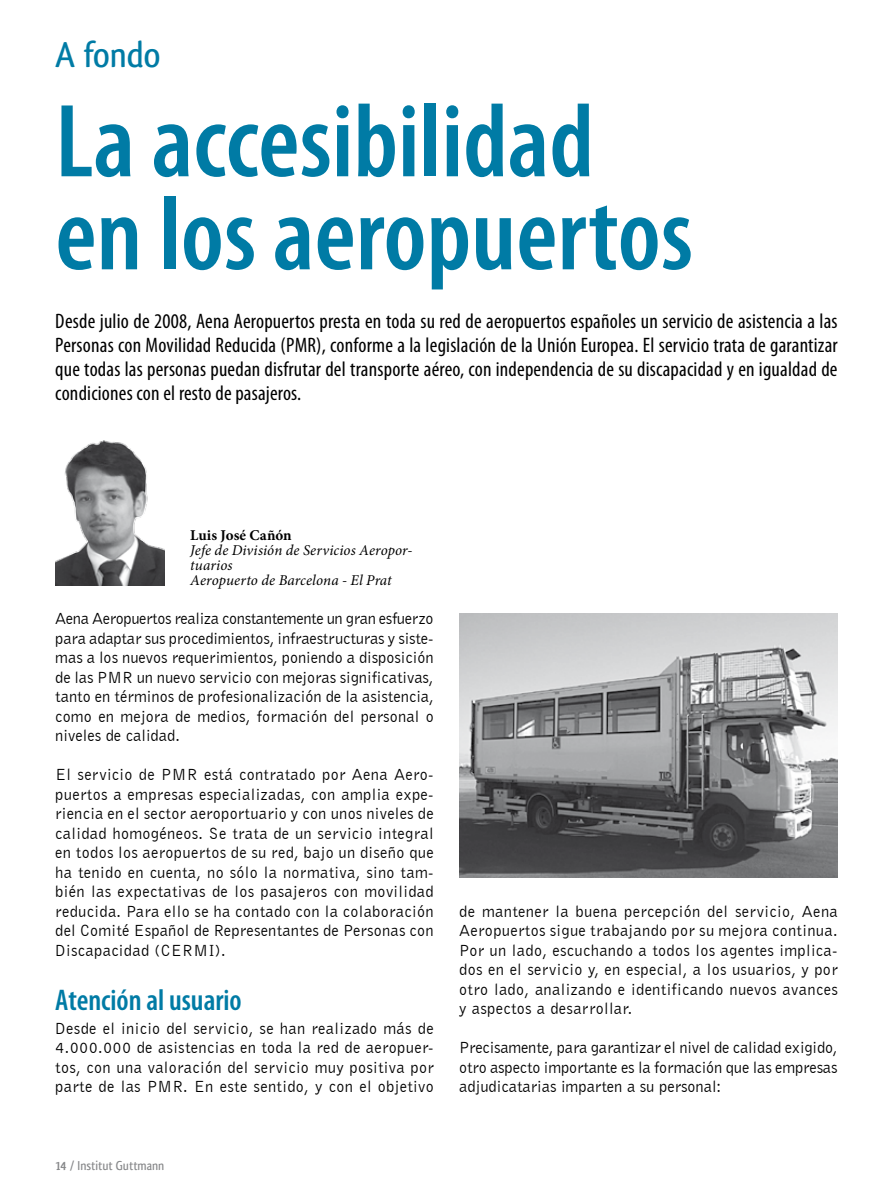
<style>
.page{position:relative;width:893px;height:1195px;background:#fff}
.page>*{position:absolute;margin:0;border:0;box-sizing:border-box;transform-origin:0 0}
.t1{font:600 condensed 105px/93px "Myriad Pro";color:#007ba5}
.t2{font:500 37.5px "Qlassik";color:#007ba5}
.t3{font:600 condensed 30px "Myriad Pro";color:#007ba5}
.t4{font:condensed 21px/24px "Myriad Pro";letter-spacing:.01em;color:#000;text-align:justify}
.t5{font:16.5px/19.5px "Bell Gothic BT";letter-spacing:.015em;color:#000;text-align:justify}
.t6{font:italic 15px/15px "Minion Pro";letter-spacing:.005em;color:#000}
.t7{font:700 15px "Minion Pro";letter-spacing:.005em;color:#000}
.t8{font:500 13.5px "Qlassik";color:#87888a}
.s1{font-weight:700}
</style>
<div class="page">
<img style="left:459px;top:613px;width:379px;height:264px">
<img style="left:55px;top:440px;width:110px;height:145px">
<h2 class="t2" style="left:55px;top:33px;width:107px">A fondo</h2>
<h1 class="t1" style="left:55px;top:97px;width:639px">La accesibilidad en los aeropuertos</h1>
<p class="t4" style="left:55px;top:309px;width:784px">Desde julio de 2008, Aena Aeropuertos presta en toda su red de aeropuertos españoles un servicio de asistencia a las Personas con Movilidad Reducida (PMR), conforme a la legislación de la Unión Europea. El servicio trata de garantizar que todas las personas puedan disfrutar del transporte aéreo, con independencia de su discapacidad y en igualdad de condiciones con el resto de pasajeros.</p>
<p class="t7" style="left:190px;top:525px;width:103px">Luis José Cañón</p>
<p class="t6" style="left:190px;top:543px;width:224px">Jefe de División de Servicios Aeropor&shy;tuarios<br>Aeropuerto de Barcelona - El Prat</p>
<p class="t5" style="left:55px;top:608px;width:380px">Aena Aeropuertos realiza constantemente un gran esfuerzo para adaptar sus procedimientos, infraestructuras y siste&shy;mas a los nuevos requerimientos, poniendo a disposición de las PMR un nuevo servicio con mejoras significativas, tanto en términos de profesionalización de la asistencia, como en mejora de medios, formación del personal o niveles de calidad.</p>
<p class="t5" style="left:55px;top:764px;width:380px">El servicio de PMR está contratado por Aena Aero&shy;puertos a empresas especializadas, con amplia expe&shy;riencia en el sector aeroportuario y con unos niveles de calidad homogéneos. Se trata de un servicio integral en todos los aeropuertos de su red, bajo un diseño que ha tenido en cuenta, no sólo la normativa, sino tam&shy;bién las expectativas de los pasajeros con movilidad reducida. Para ello se ha contado con la colaboración del Comité Español de Representantes de Personas con Discapacidad (CERMI).</p>
<h3 class="t3" style="left:55px;top:984px;width:188px">Atención al usuario</h3>
<p class="t5" style="left:55px;top:1018px;width:380px">Desde el inicio del servicio, se han realizado más de 4.000.000 de asistencias en toda la red de aeropuer&shy;tos, con una valoración del servicio muy positiva por parte de las PMR. En este sentido, y con el objetivo</p>
<p class="t5" style="left:459px;top:901px;width:380px">de mantener la buena percepción del servicio, Aena Aeropuertos sigue trabajando por su mejora continua.<br>Por un lado, escuchando a todos los agentes implica&shy;dos en el servicio y, en especial, a los usuarios, y por otro lado, analizando e identificando nuevos avances y aspectos a desarrollar.</p>
<p class="t5" style="left:459px;top:1037px;width:380px">Precisamente, para garantizar el nivel de calidad exigido, otro aspecto importante es la formación que las empresas adjudicatarias imparten a su personal:</p>
<p class="t8" style="left:55px;top:1158px;width:111px"><span class="s1">14</span> / Institut Guttmann</p>
</div>
